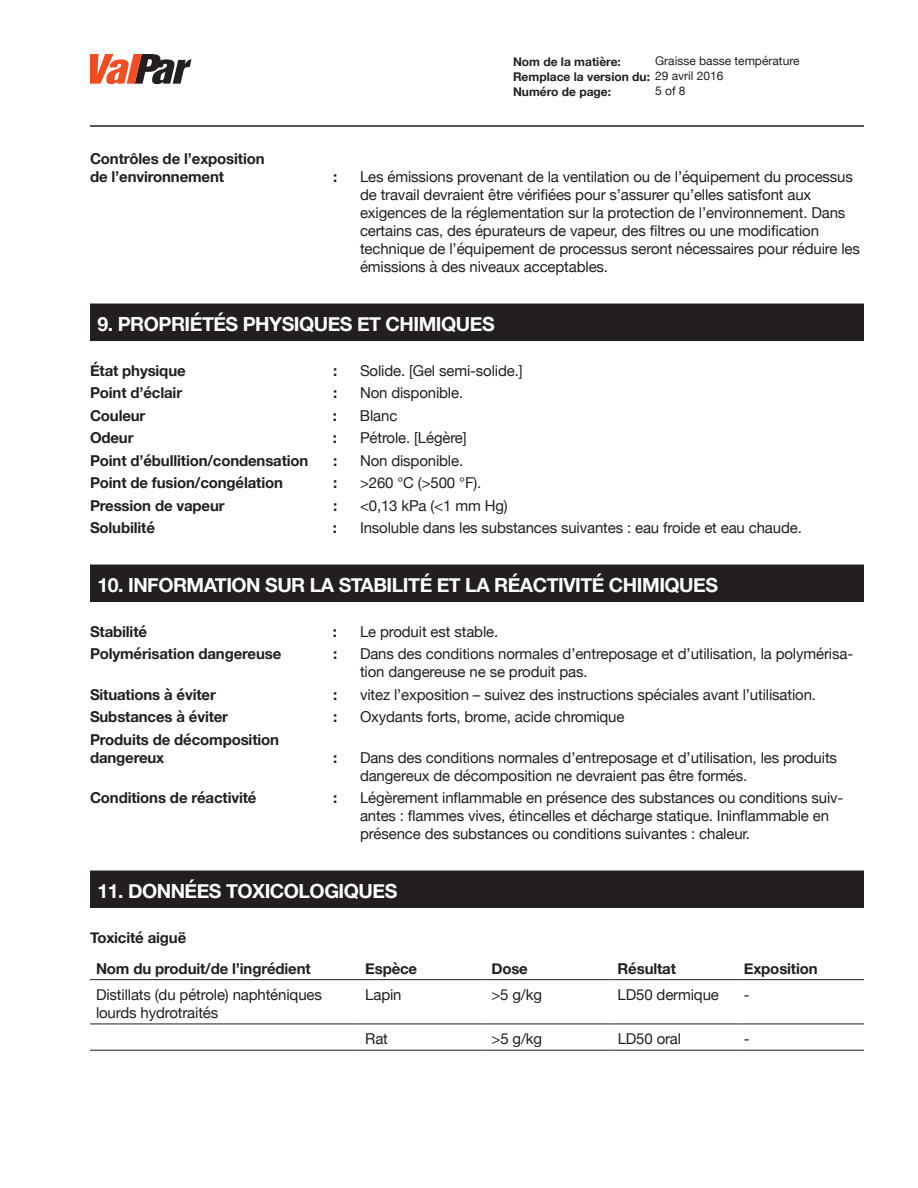
<style>
.page{position:relative;width:918px;height:1188px;background:#fff}
.page>*{position:absolute;margin:0;border:0;box-sizing:border-box;transform-origin:0 0}
.t1{font:700 19.5px "Helvetica Neue";letter-spacing:-.025em;color:#fff}
.t2{font:15px/18px "Helvetica Neue";letter-spacing:-.01em;color:#231f20}
.t3{font:700 15px/18px "Helvetica Neue";letter-spacing:-.01em;color:#231f20}
.t4{font:700 12px/15px "Helvetica Neue";color:#231f20}
.t5{font:12px "Helvetica Neue";color:#231f20}
.s1{font-weight:400}
</style>
<div class="page">
<svg style="left:90px;top:54px;width:101px;height:30px"></svg>
<hr style="left:90px;top:125px;width:774px;height:2px;background:#231f20">
<div style="left:90px;top:304px;width:774px;height:37px;background:#231f20"></div>
<div style="left:90px;top:565px;width:774px;height:37px;background:#231f20"></div>
<div style="left:90px;top:871px;width:774px;height:37px;background:#231f20"></div>
<hr style="left:90px;top:979px;width:269px;height:1px;background:#231f20">
<hr style="left:359px;top:979px;width:126px;height:1px;background:#231f20">
<hr style="left:485px;top:979px;width:127px;height:1px;background:#231f20">
<hr style="left:612px;top:979px;width:126px;height:1px;background:#231f20">
<hr style="left:738px;top:979px;width:126px;height:1px;background:#231f20">
<hr style="left:90px;top:1024px;width:269px;height:1px;background:#231f20">
<hr style="left:359px;top:1024px;width:126px;height:1px;background:#231f20">
<hr style="left:485px;top:1024px;width:127px;height:1px;background:#231f20">
<hr style="left:612px;top:1024px;width:126px;height:1px;background:#231f20">
<hr style="left:738px;top:1024px;width:126px;height:1px;background:#231f20">
<hr style="left:90px;top:1050px;width:269px;height:1px;background:#231f20">
<hr style="left:359px;top:1050px;width:126px;height:1px;background:#231f20">
<hr style="left:485px;top:1050px;width:127px;height:1px;background:#231f20">
<hr style="left:612px;top:1050px;width:126px;height:1px;background:#231f20">
<hr style="left:738px;top:1050px;width:126px;height:1px;background:#231f20">
<p class="t5" style="left:655px;top:53px;width:146px">Graisse basse température</p>
<p class="t5" style="left:655px;top:83px;width:32px">5 of 8</p>
<p class="t4" style="left:513px;top:54px;width:212px">Nom de la matière:<br>Remplace la version du: <span class="s1">29 avril 2016<br></span>Numéro de page:</p>
<p class="t3" style="left:90px;top:150px;width:176px">Contrôles de l’exposition de l’environnement</p>
<p class="t3" style="left:333px;top:168px;width:6px">:</p>
<p class="t2" style="left:360px;top:169px;width:502px">Les émissions provenant de la ventilation ou de l’équipement du processus de travail devraient être vérifiées pour s’assurer qu’elles satisfont aux exigences de la réglementation sur la protection de l’environnement. Dans certains cas, des épurateurs de vapeur, des filtres ou une modification technique de l’équipement de processus seront nécessaires pour réduire les émissions à des niveaux acceptables.</p>
<h1 class="t1" style="left:98px;top:308px;width:399px">9. PROPRIÉTÉS PHYSIQUES ET CHIMIQUES</h1>
<p class="t3" style="left:90px;top:362px;width:97px">État physique</p>
<p class="t3" style="left:333px;top:362px;width:6px">:</p>
<p class="t2" style="left:360px;top:362px;width:164px">Solide. [Gel semi-solide.]</p>
<p class="t3" style="left:90px;top:384px;width:94px">Point d’éclair</p>
<p class="t3" style="left:333px;top:384px;width:6px">:</p>
<p class="t2" style="left:360px;top:385px;width:105px">Non disponible.</p>
<p class="t3" style="left:90px;top:407px;width:57px">Couleur</p>
<p class="t3" style="left:333px;top:407px;width:6px">:</p>
<p class="t2" style="left:360px;top:407px;width:39px">Blanc</p>
<p class="t3" style="left:90px;top:429px;width:45px">Odeur</p>
<p class="t3" style="left:333px;top:429px;width:6px">:</p>
<p class="t2" style="left:360px;top:430px;width:108px">Pétrole. [Légère]</p>
<p class="t3" style="left:90px;top:452px;width:220px">Point d’ébullition/condensation</p>
<p class="t3" style="left:333px;top:452px;width:6px">:</p>
<p class="t2" style="left:360px;top:452px;width:105px">Non disponible.</p>
<p class="t3" style="left:90px;top:474px;width:195px">Point de fusion/congélation</p>
<p class="t3" style="left:333px;top:474px;width:6px">:</p>
<p class="t2" style="left:360px;top:475px;width:123px">&gt;260 °C (&gt;500 °F).</p>
<p class="t3" style="left:90px;top:497px;width:136px">Pression de vapeur</p>
<p class="t3" style="left:333px;top:497px;width:6px">:</p>
<p class="t2" style="left:360px;top:497px;width:149px">&lt;0,13 kPa (&lt;1 mm Hg)</p>
<p class="t3" style="left:90px;top:519px;width:66px">Solubilité</p>
<p class="t3" style="left:333px;top:519px;width:6px">:</p>
<p class="t2" style="left:360px;top:520px;width:443px">Insoluble dans les substances suivantes : eau froide et eau chaude.</p>
<h1 class="t1" style="left:98px;top:569px;width:622px">10. INFORMATION SUR LA STABILITÉ ET LA RÉACTIVITÉ CHIMIQUES</h1>
<p class="t3" style="left:90px;top:623px;width:59px">Stabilité</p>
<p class="t3" style="left:333px;top:623px;width:6px">:</p>
<p class="t2" style="left:360px;top:623px;width:140px">Le produit est stable.</p>
<p class="t3" style="left:90px;top:645px;width:193px">Polymérisation dangereuse</p>
<p class="t3" style="left:333px;top:645px;width:6px">:</p>
<p class="t2" style="left:360px;top:646px;width:495px">Dans des conditions normales d’entreposage et d’utilisation, la polymérisa&shy;tion dangereuse ne se produit pas.</p>
<p class="t3" style="left:90px;top:686px;width:127px">Situations à éviter</p>
<p class="t3" style="left:333px;top:686px;width:6px">:</p>
<p class="t2" style="left:360px;top:686px;width:458px">vitez l’exposition – suivez des instructions spéciales avant l’utilisation.</p>
<p class="t3" style="left:90px;top:708px;width:140px">Substances à éviter</p>
<p class="t3" style="left:333px;top:708px;width:6px">:</p>
<p class="t2" style="left:360px;top:709px;width:266px">Oxydants forts, brome, acide chromique</p>
<p class="t3" style="left:90px;top:731px;width:191px">Produits de décomposition dangereux</p>
<p class="t3" style="left:333px;top:749px;width:6px">:</p>
<p class="t2" style="left:360px;top:749px;width:479px">Dans des conditions normales d’entreposage et d’utilisation, les produits dangereux de décomposition ne devraient pas être formés.</p>
<p class="t3" style="left:90px;top:789px;width:168px">Conditions de réactivité</p>
<p class="t3" style="left:333px;top:789px;width:6px">:</p>
<p class="t2" style="left:360px;top:790px;width:485px">Légèrement inflammable en présence des substances ou conditions suiv&shy;antes : flammes vives, étincelles et décharge statique. Ininflammable en présence des substances ou conditions suivantes : chaleur.</p>
<h1 class="t1" style="left:98px;top:875px;width:301px">11. DONNÉES TOXICOLOGIQUES</h1>
<p class="t3" style="left:96px;top:922px;width:216px;line-height:31px;text-indent:-6px">Toxicité aiguë<br>Nom du produit/de l’ingrédient</p>
<p class="t3" style="left:365px;top:960px;width:54px">Espèce</p>
<p class="t3" style="left:491px;top:960px;width:38px">Dose</p>
<p class="t3" style="left:618px;top:960px;width:60px">Résultat</p>
<p class="t3" style="left:744px;top:960px;width:75px">Exposition</p>
<p class="t2" style="left:96px;top:986px;width:227px">Distillats (du pétrole) naphténiques lourds hydrotraités</p>
<p class="t2" style="left:365px;top:986px;width:38px">Lapin</p>
<p class="t2" style="left:491px;top:986px;width:52px">&gt;5 g/kg</p>
<p class="t2" style="left:618px;top:986px;width:103px">LD50 dermique</p>
<p class="t2" style="left:744px;top:986px;width:7px">-</p>
<p class="t2" style="left:365px;top:1031px;width:24px">Rat</p>
<p class="t2" style="left:491px;top:1031px;width:52px">&gt;5 g/kg</p>
<p class="t2" style="left:618px;top:1031px;width:65px">LD50 oral</p>
<p class="t2" style="left:744px;top:1031px;width:7px">-</p>
</div>
